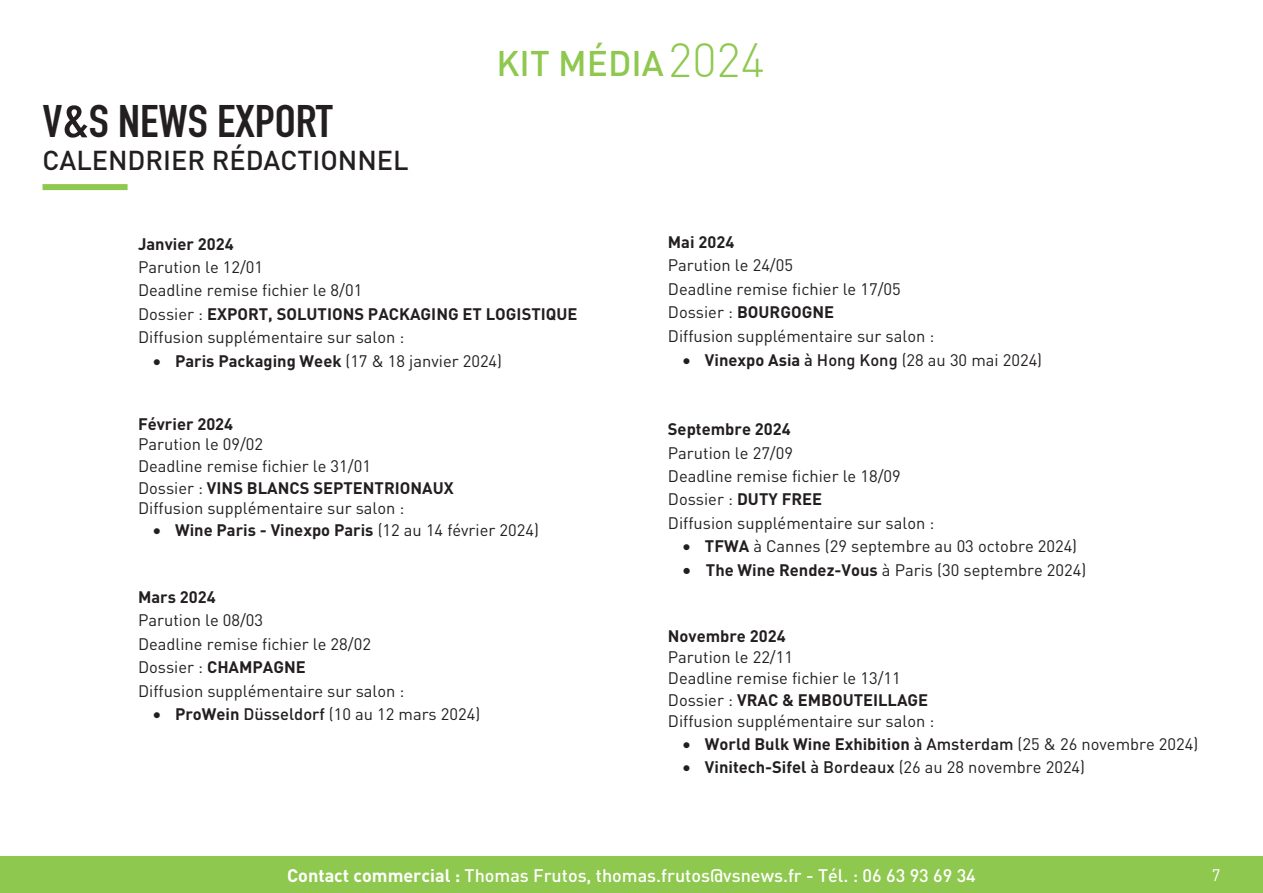
<style>
.page{position:relative;width:1263px;height:893px;background:#fff}
.page>*{position:absolute;margin:0;border:0;box-sizing:border-box;transform-origin:0 0}
.t1{font:700 45px "DIN Condensed";color:#231f20;scale:1.1 1}
.t2{font:500 35.25px "DIN";color:#8fc84f}
.t3{font:500 27px "DIN";color:#231f20}
.t4{font:500 18px "DIN";color:#fff}
.t5{font:16.5px/23.5px "DIN";color:#231f20}
.t6{font:700 16.5px "DIN";color:#231f20}
.t7{font:16.5px "DIN";color:#fff}
.s1{font-size:49.5px}
.s2{font-weight:300;font-size:47.1px}
.s3{font-weight:700}
.s4{font-weight:400}
.s5{font-weight:500}
</style>
<div class="page">
<div style="left:0;top:856px;width:1263px;height:37px;background:#8fc84f"></div>
<div style="left:43px;top:184px;width:85px;height:6px;background:#8fc84f"></div>
<h1 class="t1" style="left:43px;top:91px;width:265px">V<span class="s1">&amp;</span>S NEWS EXPORT</h1>
<h3 class="t3" style="left:43px;top:143px;width:368px">CALENDRIER RÉDACTIONNEL</h3>
<h2 class="t2" style="left:496px;top:41px;width:270px">KIT MÉDIA<span class="s2">2024</span></h2>
<p class="t6" style="left:138px;top:233px;width:97px">Janvier 2024</p>
<p class="t5" style="left:138px;top:255px;width:441px">Parution le 12/01<br>Deadline remise fichier le 8/01<br>Dossier : <span class="s3">EXPORT, SOLUTIONS PACKAGING ET LOGISTIQUE </span>Diffusion supplémentaire sur salon :</p>
<p class="t6" style="left:153px;top:350px;width:351px">• Paris Packaging Week <span class="s4">(17 &amp; 18 janvier 2024)</span></p>
<p class="t6" style="left:138px;top:413px;width:97px">Février 2024</p>
<p class="t5" style="left:138px;top:434px;width:317px;line-height:21.3px">Parution le 09/02<br>Deadline remise fichier le 31/01<br>Dossier : <span class="s3">VINS BLANCS SEPTENTRIONAUX<br></span>Diffusion supplémentaire sur salon :</p>
<p class="t6" style="left:153px;top:519px;width:387px">• Wine Paris - Vinexpo Paris <span class="s4">(12 au 14 février 2024)</span></p>
<p class="t6" style="left:138px;top:586px;width:79px">Mars 2024</p>
<p class="t5" style="left:138px;top:608px;width:268px">Parution le 08/03<br>Deadline remise fichier le 28/02<br>Dossier : <span class="s3">CHAMPAGNE<br></span>Diffusion supplémentaire sur salon :</p>
<p class="t5" style="left:153px;top:702px;width:329px">• <span class="s3">ProWein</span> <span class="s5">Düsseldorf</span> (10 au 12 mars 2024)</p>
<p class="t6" style="left:668px;top:232px;width:68px">Mai 2024</p>
<p class="t5" style="left:668px;top:253px;width:268px">Parution le 24/05<br>Deadline remise fichier le 17/05<br>Dossier : <span class="s3">BOURGOGNE<br></span>Diffusion supplémentaire sur salon :</p>
<p class="t5" style="left:683px;top:347px;width:361px">• <span class="s3">Vinexpo Asia</span> <span class="s5">à Hong Kong</span> (28 au 30 mai 2024)</p>
<p class="t6" style="left:668px;top:419px;width:124px">Septembre 2024</p>
<p class="t5" style="left:668px;top:441px;width:268px">Parution le 27/09<br>Deadline remise fichier le 18/09<br>Dossier : <span class="s3">DUTY FREE<br></span>Diffusion supplémentaire sur salon :</p>
<p class="t5" style="left:683px;top:534px;width:396px">• <span class="s3">TFWA</span> à Cannes (29 septembre au 03 octobre 2024)</p>
<p class="t5" style="left:683px;top:558px;width:405px">• <span class="s3">The Wine Rendez-Vous</span> à Paris (30 septembre 2024)</p>
<p class="t6" style="left:668px;top:625px;width:119px">Novembre 2024</p>
<p class="t5" style="left:668px;top:646px;width:268px;line-height:21.5px">Parution le 22/11<br>Deadline remise fichier le 13/11<br>Dossier : <span class="s3">VRAC &amp; EMBOUTEILLAGE<br></span>Diffusion supplémentaire sur salon :</p>
<p class="t6" style="left:683px;top:733px;width:517px">• World Bulk Wine Exhibition <span class="s5">à Amsterdam</span> <span class="s4">(25 &amp; 26 novembre 2024)</span></p>
<p class="t5" style="left:683px;top:755px;width:404px">• <span class="s3">Vinitech-Sifel</span> <span class="s5">à Bordeaux</span> (26 au 28 novembre 2024)</p>
<p class="t4" style="left:287px;top:864px;width:690px"><span class="s3">Contact commercial :</span> Thomas Frutos, thomas.frutos@vsnews.fr - Tél. : 06 63 93 69 34</p>
<p class="t7" style="left:1212px;top:865px;width:10px">7</p>
</div>
